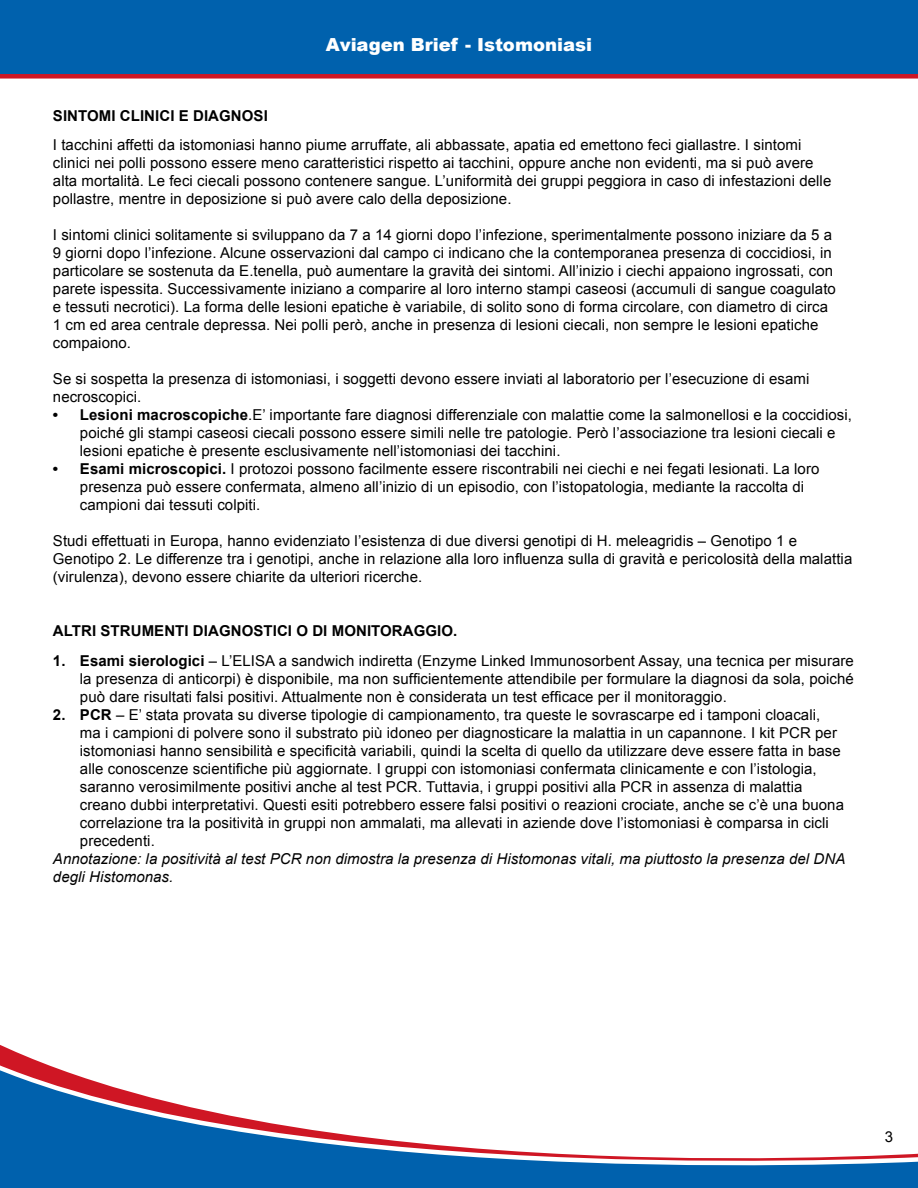
<style>
.page{position:relative;width:918px;height:1188px;background:#fff}
.page>*{position:absolute;margin:0;border:0;box-sizing:border-box;transform-origin:0 0}
.t1{font:900 18px "Arial";color:#fff}
.t2{font:15px/18px "Arial";letter-spacing:.005em;color:#000}
.t3{font:italic 15px/18px "Arial";letter-spacing:.005em;color:#000}
.t4{font:700 15px "Arial";letter-spacing:.005em;color:#000}
.s1{font-weight:700}
</style>
<div class="page">
<svg style="left:0;top:1051px;width:918px;height:137px"></svg>
<div style="left:0;top:0;width:918px;height:79px;background:#0061ad"></div>
<p class="t1" style="left:326px;top:31px;width:268px">Aviagen Brief - Istomoniasi</p>
<p class="t4" style="left:53px;top:106px;width:216px">SINTOMI CLINICI E DIAGNOSI</p>
<p class="t2" style="left:53px;top:135px;width:780px">I tacchini affetti da istomoniasi hanno piume arruffate, ali abbassate, apatia ed emettono feci giallastre. I sintomi clinici nei polli possono essere meno caratteristici rispetto ai tacchini, oppure anche non evidenti, ma si può avere alta mortalità. Le feci ciecali possono contenere sangue. L’uniformità dei gruppi peggiora in caso di infestazioni delle pollastre, mentre in deposizione si può avere calo della deposizione.</p>
<p class="t2" style="left:53px;top:225px;width:785px">I sintomi clinici solitamente si sviluppano da 7 a 14 giorni dopo l’infezione, sperimentalmente possono iniziare da 5 a 9 giorni dopo l’infezione. Alcune osservazioni dal campo ci indicano che la contemporanea presenza di coccidiosi, in particolare se sostenuta da E.tenella, può aumentare la gravità dei sintomi. All’inizio i ciechi appaiono ingrossati, con parete ispessita. Successivamente iniziano a comparire al loro interno stampi caseosi (accumuli di sangue coagulato e tessuti necrotici). La forma delle lesioni epatiche è variabile, di solito sono di forma circolare, con diametro di circa 1 cm ed area centrale depressa. Nei polli però, anche in presenza di lesioni ciecali, non sempre le lesioni epatiche compaiono.</p>
<p class="t2" style="left:53px;top:369px;width:758px">Se si sospetta la presenza di istomoniasi, i soggetti devono essere inviati al laboratorio per l’esecuzione di esami necroscopici.</p>
<p class="t2" style="left:80px;top:405px;width:774px;text-indent:-27px"><span class="s1">• Lesioni macroscopiche</span>.E’ importante fare diagnosi differenziale con malattie come la salmonellosi e la coccidiosi, poiché gli stampi caseosi ciecali possono essere simili nelle tre patologie. Però l’associazione tra lesioni ciecali e lesioni epatiche è presente esclusivamente nell’istomoniasi dei tacchini.</p>
<p class="t2" style="left:80px;top:459px;width:741px;text-indent:-27px"><span class="s1">• Esami microscopici.</span> I protozoi possono facilmente essere riscontrabili nei ciechi e nei fegati lesionati. La loro presenza può essere confermata, almeno all’inizio di un episodio, con l’istopatologia, mediante la raccolta di campioni dai tessuti colpiti.</p>
<p class="t2" style="left:53px;top:531px;width:801px">Studi effettuati in Europa, hanno evidenziato l’esistenza di due diversi genotipi di H. meleagridis – Genotipo 1 e<br>Genotipo 2. Le differenze tra i genotipi, anche in relazione alla loro influenza sulla di gravità e pericolosità della malattia (virulenza), devono essere chiarite da ulteriori ricerche.</p>
<p class="t4" style="left:53px;top:620px;width:406px">ALTRI STRUMENTI DIAGNOSTICI O DI MONITORAGGIO.</p>
<p class="t2" style="left:80px;top:651px;width:776px;text-align:justify;text-indent:-27px"><span class="s1">1. Esami sierologici</span> – L’ELISA a sandwich indiretta (Enzyme Linked Immunosorbent Assay, una tecnica per misurare la presenza di anticorpi) è disponibile, ma non sufficientemente attendibile per formulare la diagnosi da sola, poiché può dare risultati falsi positivi. Attualmente non è considerata un test efficace per il monitoraggio.</p>
<p class="t2" style="left:80px;top:705px;width:766px;text-indent:-27px"><span class="s1">2. PCR</span> – E’ stata provata su diverse tipologie di campionamento, tra queste le sovrascarpe ed i tamponi cloacali, ma i campioni di polvere sono il substrato più idoneo per diagnosticare la malattia in un capannone. I kit PCR per istomoniasi hanno sensibilità e specificità variabili, quindi la scelta di quello da utilizzare deve essere fatta in base alle conoscenze scientifiche più aggiornate. I gruppi con istomoniasi confermata clinicamente e con l’istologia, saranno verosimilmente positivi anche al test PCR. Tuttavia, i gruppi positivi alla PCR in assenza di malattia creano dubbi interpretativi. Questi esiti potrebbero essere falsi positivi o reazioni crociate, anche se c’è una buona correlazione tra la positività in gruppi non ammalati, ma allevati in aziende dove l’istomoniasi è comparsa in cicli precedenti.</p>
<p class="t3" style="left:53px;top:850px;width:794px">Annotazione: la positività al test PCR non dimostra la presenza di Histomonas vitali, ma piuttosto la presenza del DNA degli Histomonas.</p>
<p class="t2" style="left:885px;top:1128px;width:10px">3</p>
</div>
